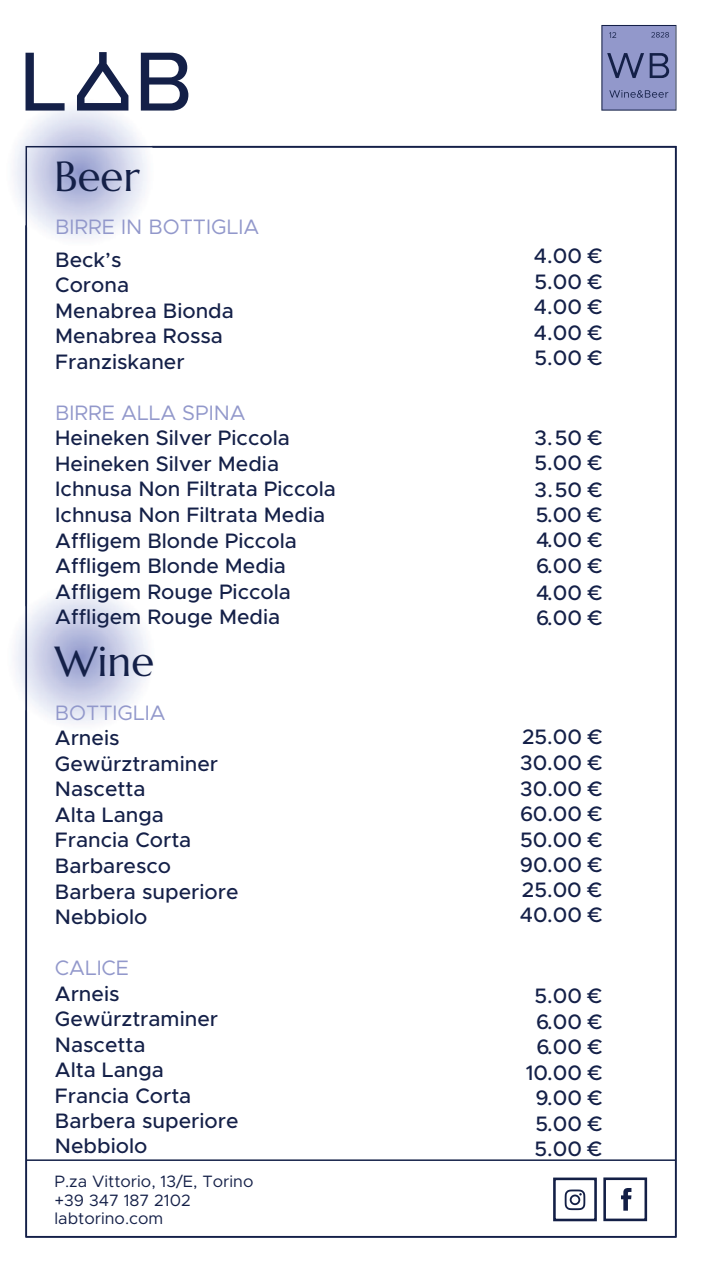
<style>
.page{position:relative;width:702px;height:1263px;background:#fff}
.page>*{position:absolute;margin:0;border:0;box-sizing:border-box;transform-origin:0 0}
.t1{font:42px "Marcellus";color:#142048}
.t2{font:500 21px/25.5px "Metropolis";color:#142048}
.t3{font:21px "Metropolis";color:#9298cb}
.t4{font:16.5px/18.1px "Metropolis";color:#142048}
</style>
<div class="page">
<div style="left:553px;top:1177px;width:44px;height:44px;border:3px solid #131f46"></div>
<svg style="left:564px;top:1189px;width:21px;height:21px"></svg>
<div style="left:603px;top:1177px;width:44px;height:44px;border:3px solid #131f46"></div>
<svg style="left:621px;top:1188px;width:10px;height:23px"></svg>
<hr style="left:27px;top:1159px;width:649px;height:2px;background:#142048">
<img style="left:5px;top:582px;width:152px;height:152px;border-radius:76px">
<svg style="left:601px;top:25px;width:75px;height:86px;background:#8087b7"></svg>
<img style="left:4px;top:96px;width:153px;height:153px;border-radius:76px">
<svg style="left:26px;top:53px;width:39px;height:58px"></svg>
<svg style="left:141px;top:53px;width:47px;height:58px"></svg>
<svg style="left:77px;top:52px;width:51px;height:59px"></svg>
<h1 class="t1" style="left:54px;top:150px;width:87px">Beer</h1>
<p class="t3" style="left:55px;top:214px;width:205px">BIRRE IN BOTTIGLIA</p>
<p class="t2" style="left:55px;top:247px;width:180px">Beck’s<br>Corona<br>Menabrea Bionda<br>Menabrea Rossa<br>Franziskaner</p>
<p class="t3" style="left:55px;top:399px;width:192px">BIRRE ALLA SPINA</p>
<p class="t2" style="left:55px;top:425px;width:282px">Heineken Silver Piccola<br>Heineken Silver Media<br>Ichnusa Non Filtrata Piccola<br>Ichnusa Non Filtrata Media<br>Affligem Blonde Piccola<br>Affligem Blonde Media<br>Affligem Rouge Piccola<br>Affligem Rouge Media</p>
<h1 class="t1" style="left:55px;top:635px;width:101px">Wine</h1>
<p class="t3" style="left:55px;top:699px;width:112px">BOTTIGLIA</p>
<p class="t2" style="left:55px;top:725px;width:185px">Arneis<br>Gewürztraminer<br>Nascetta<br>Alta Langa<br>Francia Corta<br>Barbaresco<br>Barbera superiore<br>Nebbiolo</p>
<p class="t3" style="left:55px;top:954px;width:76px">CALICE</p>
<p class="t2" style="left:55px;top:980px;width:185px">Arneis<br>Gewürztraminer<br>Nascetta<br>Alta Langa<br>Francia Corta<br>Barbera superiore<br>Nebbiolo</p>
<p class="t4" style="left:54px;top:1173px;width:200px">P.za Vittorio, 13/E, Torino +39 347 187 2102 labtorino.com</p>
<p class="t2" style="left:534px;top:243px;width:70px;text-align:justify">4.00 € 5.00 € 4.00 € 4.00 € 5.00 €</p>
<p class="t2" style="left:534px;top:425px;width:69px;text-align:justify">3.50 € 5.00 € 3.50 € 5.00 € 4.00 € 6.00 €</p>
<p class="t2" style="left:536px;top:580px;width:68px">4.00 €<br>6.00 €</p>
<p class="t2" style="left:520px;top:724px;width:84px;text-align:justify">25.00 € 30.00 € 30.00 € 60.00 € 50.00 € 90.00 € 25.00 € 40.00 €</p>
<p class="t2" style="left:525px;top:983px;width:78px;text-align:center">5.00 €<br>6.00 €<br>6.00 €<br>10.00 €<br>9.00 €<br>5.00 €<br>5.00 €</p>
</div>
